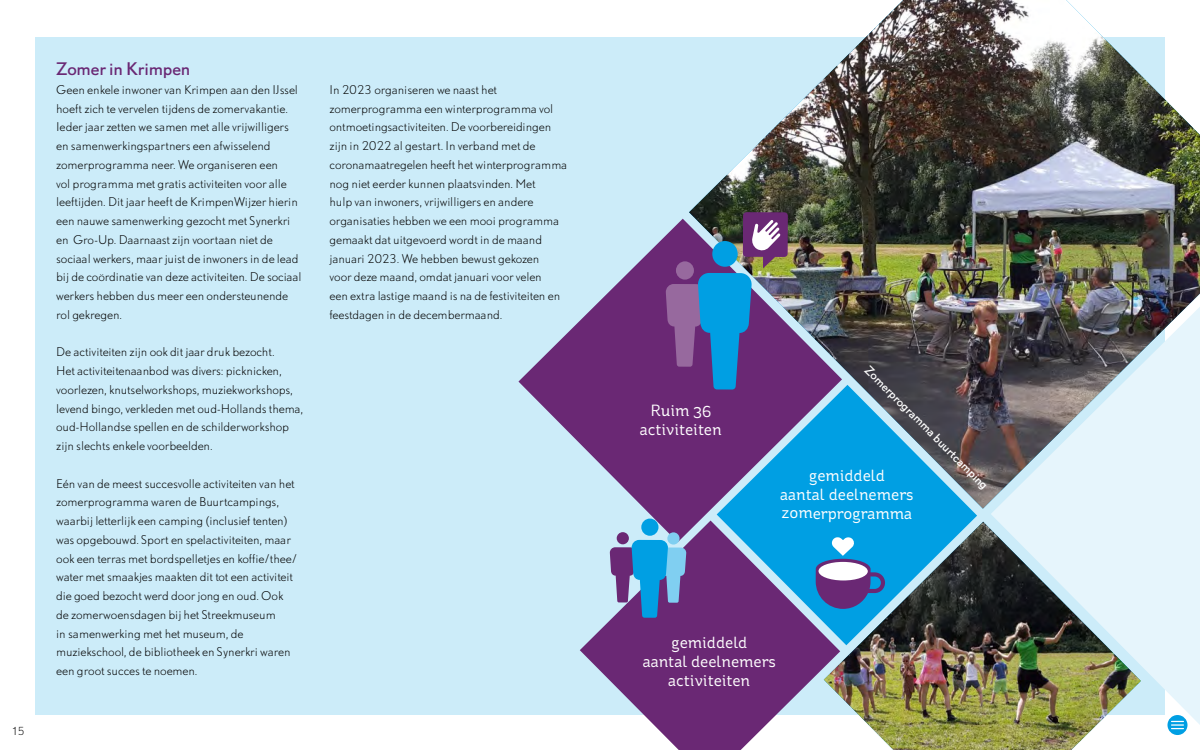
<style>
.page{position:relative;width:1200px;height:750px;background:#fff}
.page>*{position:absolute;margin:0;border:0;box-sizing:border-box;transform-origin:0 0}
.t1{font:16.25px/18.8px "St Ryde";letter-spacing:-.005em;color:#fff;text-align:center}
.t2{font:16.25px "DTL Nobel T";letter-spacing:-.005em;color:#6a2874}
.t3{font:300 11.25px/18.8px "DTL Nobel T";letter-spacing:-.01em;color:#000}
.t4{font:11.25px "DTL Nobel T";color:#fff}
.t5{font:300 10.25px "DTL Nobel T";color:#000}
</style>
<div class="page">
<svg style="left:1168px;top:715px;width:20px;height:20px"></svg>
<svg style="left:1172px;top:725px;width:11px;height:4px"></svg>
<div style="left:35px;top:38px;width:1130px;height:677px;background:#ccecf9"></div>
<svg style="left:580px;top:542px;width:244px;height:208px;fill:#6a2874"></svg>
<svg style="left:717px;top:509px;width:260px;height:136px;background:#4c63a7"></svg>
<img style="left:689px;top:0;width:511px;height:509px">
<svg style="left:991px;top:307px;width:209px;height:418px;background:#b4bdc3"></svg>
<svg style="left:518px;top:219px;width:324px;height:323px"></svg>
<img style="left:824px;top:522px;width:317px;height:228px">
<div style="left:617px;top:532px;width:12px;height:12px;background:#6a2874;border-radius:50%"></div>
<div style="left:667px;top:532px;width:13px;height:13px;background:#80cff1;border-radius:50%"></div>
<svg style="left:610px;top:540px;width:76px;height:78px;background:#5783bd"></svg>
<div style="left:641px;top:519px;width:18px;height:17px;background:#009fe3;border-radius:50%"></div>
<svg style="left:816px;top:537px;width:69px;height:72px;background:#5788c1"></svg>
<svg style="left:666px;top:212px;width:122px;height:178px;background:#606095"></svg>
<div style="left:712px;top:241px;width:26px;height:26px;background:#009fe3;border-radius:50%"></div>
<p class="t5" style="left:12px;top:724px;width:15px">15</p>
<h1 class="t2" style="left:56px;top:58px;width:136px">Zomer in Krimpen</h1>
<p class="t3" style="left:56px;top:80px;width:247px">Geen enkele inwoner van Krimpen aan den IJssel hoeft zich te vervelen tijdens de zomervakantie.<br>Ieder jaar zetten we samen met alle vrijwilligers en samenwerkingspartners een afwisselend zomerprogramma neer. We organiseren een<br>vol programma met gratis activiteiten voor alle leeftijden. Dit jaar heeft de KrimpenWijzer hierin een nauwe samenwerking gezocht met Synerkri en Gro-Up. Daarnaast zijn voortaan niet de sociaal werkers, maar juist de inwoners in de lead bij de coördinatie van deze activiteiten. De sociaal werkers hebben dus meer een ondersteunende rol gekregen.</p>
<p class="t3" style="left:56px;top:342px;width:249px">De activiteiten zijn ook dit jaar druk bezocht.<br>Het activiteitenaanbod was divers: picknicken, voorlezen, knutselworkshops, muziekworkshops, levend bingo, verkleden met oud-Hollands thema, oud-Hollandse spellen en de schilderworkshop zijn slechts enkele voorbeelden.</p>
<p class="t3" style="left:56px;top:474px;width:243px">Eén van de meest succesvolle activiteiten van het zomerprogramma waren de Buurtcampings, waarbij letterlijk een camping (inclusief tenten) was opgebouwd. Sport en spelactiviteiten, maar ook een terras met bordspelletjes en koffie/thee/ water met smaakjes maakten dit tot een activiteit die goed bezocht werd door jong en oud. Ook de zomerwoensdagen bij het Streekmuseum<br>in samenwerking met het museum, de muziekschool, de bibliotheek en Synerkri waren een groot succes te noemen.</p>
<p class="t3" style="left:330px;top:80px;width:239px">In 2023 organiseren we naast het zomerprogramma een winterprogramma vol ontmoetingsactiviteiten. De voorbereidingen zijn in 2022 al gestart. In verband met de coronamaatregelen heeft het winterprogramma nog niet eerder kunnen plaatsvinden. Met<br>hulp van inwoners, vrijwilligers en andere organisaties hebben we een mooi programma gemaakt dat uitgevoerd wordt in de maand januari 2023. We hebben bewust gekozen<br>voor deze maand, omdat januari voor velen<br>een extra lastige maand is na de festiviteiten en feestdagen in de decembermaand.</p>
<h1 class="t1" style="left:640px;top:402px;width:84px">Ruim 36 activiteiten</h1>
<p class="t4" style="left:872px;top:362px;width:170px;rotate:45deg">Zomerprogramma buurtcamping</p>
<h1 class="t1" style="left:780px;top:466px;width:135px">gemiddeld<br>aantal deelnemers zomerprogramma</h1>
<h1 class="t1" style="left:643px;top:633px;width:135px">gemiddeld<br>aantal deelnemers activiteiten</h1>
</div>
